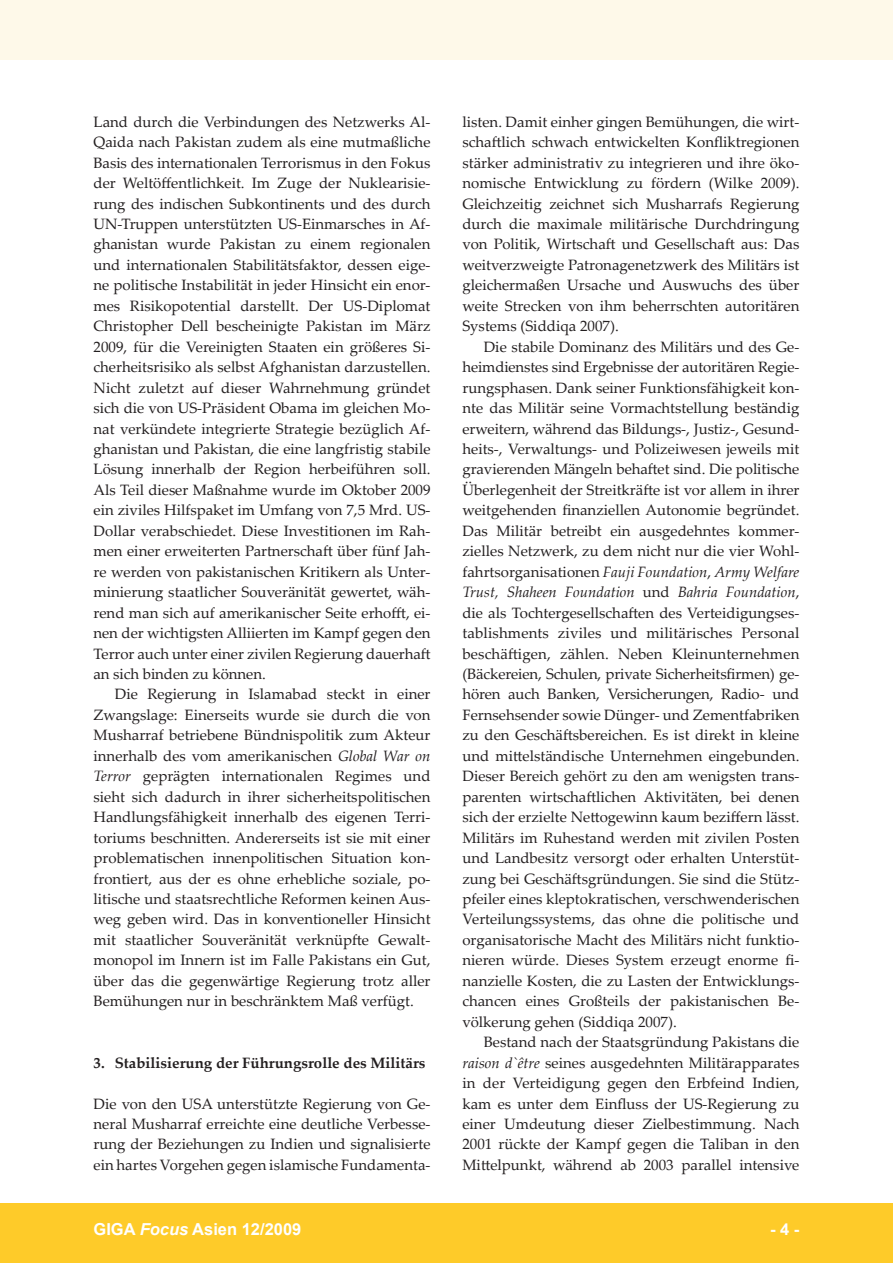
<style>
.page{position:relative;width:893px;height:1263px;background:#fff}
.page>*{position:absolute;margin:0;border:0;box-sizing:border-box;transform-origin:0 0}
.t1{font:700 16.5px "Arial";color:#fff}
.t2{font:15px/20.4px "Palatino Linotype";color:#231f20;text-align:justify}
.t3{font:700 15px "Palatino Linotype";color:#231f20}
.s1{font-style:italic}
</style>
<div class="page">
<div style="left:0;top:1203px;width:893px;height:60px;background:#fecb29"></div>
<div style="left:0;top:1px;width:893px;height:59px;background:#fef9e9"></div>
<p class="t2" style="left:94px;top:111px;width:338px">Land durch die Verbindungen des Netzwerks Al-Qaida nach Pakistan zudem als eine mutmaßliche Basis des internationalen Terrorismus in den Fo-kus der Weltöffentlichkeit. Im Zuge der Nukleari-sie&shy;rung des indischen Subkontinents und des durch UN-Truppen unterstützten US-Einmarsches in Af&shy;gha-nis-tan wurde Pa-kistan zu einem re-gionalen und in-ter-nationalen Sta-bilitätsfaktor, dessen eige&shy;ne po-li-tische In-stabilität in jeder Hin-sicht ein enor&shy;mes Ri-siko-potential dar-stellt. Der US-Dip-lomat Chris-topher Dell be-scheinigte Pa-kistan im März 2009, für die Ver-einigten Staaten ein größeres Si&shy;cher-heitsrisiko als selbst Afghanistan darzustellen.<br>Nicht zuletzt auf dieser Wahr-nehmung gründet sich die von US-Präsident Obama im gleichen Mo&shy;nat ver-kündete integrierte Stra-tegie bezüglich Af&shy;gha-nistan und Pakistan, die eine lang-fristig stabile Lö-sung inner-halb der Re-gion her-beiführen soll.<br>Als Teil dieser Maß-nahme wurde im Ok-tober 2009 ein ziviles Hilfs-paket im Um-fang von 7,5 Mrd. US-Dollar verabschiedet. Diese In-vestitionen im Rah&shy;men einer erweiterten Part-ner-schaft über fünf Jah&shy;re werden von pakistanischen Kritikern als Un-ter&shy;minierung staatlicher Sou-veränität ge-wertet, wäh&shy;rend man sich auf a-meri-kanischer Seite erhofft, ei&shy;nen der wichtigsten Alliierten im Kampf gegen den Ter-ror auch unter einer zi-vilen Re-gierung dauer-haft an sich binden zu können.</p>
<p class="t2" style="left:94px;top:684px;width:338px;text-indent:21px">Die Regierung in Islamabad steckt in einer Zwangs-lage: Einerseits wurde sie durch die von Mu-sharraf be-triebene Bündnispolitik zum Ak-teur in-ner-halb des vom a-meri-kanischen <span class="s1">Global War on Terror</span> ge-prägten inter-nationalen Re-gimes und sieht sich da-durch in ihrer si-cherheitspolitischen Han-dlungsfähigkeit innerhalb des eigenen Ter-ri&shy;to-riums beschnitten. Andererseits ist sie mit einer pro-blematischen innenpolitischen Situation kon&shy;frontiert, aus der es ohne erhebliche soziale, po&shy;litische und staatsrechtliche Reformen keinen Aus&shy;weg geben wird. Das in konventioneller Hin-sicht mit staatlicher Souveränität verknüpfte Ge-walt&shy;mo-nopol im Innern ist im Falle Pakistans ein Gut, über das die gegenwärtige Regierung trotz aller Bemühungen nur in beschränktem Maß verfügt.</p>
<p class="t3" style="left:94px;top:1052px;width:334px">3. Stabilisierung der Führungsrolle des Militärs</p>
<p class="t2" style="left:94px;top:1093px;width:338px">Die von den USA unterstützte Regierung von Ge&shy;ne-ral Musharraf erreichte eine deutliche Ver-bes-se&shy;rung der Be-ziehungen zu Indien und signalisierte ein hartes Vor-gehen gegen islamische Fun-damen-ta-</p>
<p class="t2" style="left:462px;top:111px;width:338px">listen. Damit einher gingen Bemühungen, die wirt&shy;schaftlich schwach entwickelten Konfliktregionen stärker administrativ zu integrieren und ihre öko&shy;nomische Entwicklung zu fördern (Wilke 2009).<br>Gleich-zeitig zeichnet sich Musharrafs Regierung durch die maximale militärische Durchdringung von Politik, Wirtschaft und Gesellschaft aus: Das weit-verzweigte Patronagenetzwerk des Militärs ist glei-chermaßen Ursache und Auswuchs des über wei-te Strecken von ihm beherrschten autoritären Sys-tems (Siddiqa 2007).</p>
<p class="t2" style="left:462px;top:336px;width:338px;text-indent:21px">Die stabile Dominanz des Militärs und des Ge&shy;heim-dienstes sind Ergebnisse der autoritären Re-gie&shy;rungsphasen. Dank seiner Funktionsfähigkeit kon&shy;nte das Militär seine Vormachtstellung beständig er-weitern, während das Bildungs-, Justiz-, Ge-sund&shy;heits-, Verwaltungs- und Polizeiwesen jeweils mit gra-vierenden Mängeln behaftet sind. Die politische Überlegenheit der Streitkräfte ist vor allem in ihrer weitgehenden finanziellen Autonomie be-grün-det.<br>Das Militär betreibt ein ausgedehntes kom-mer&shy;ziel-les Netzwerk, zu dem nicht nur die vier Wohl&shy;fahrts-organisationen <span class="s1">Fauji Foundation</span>, <span class="s1">Army Welfare Trust, Shaheen Foundation</span> und <span class="s1">Bahria Foundation</span>, die als Toch-tergesellschaften des Verteidigungses&shy;ta-blish-ments ziviles und militärisches Personal be- schäf-tigen, zählen. Neben Klein-unternehmen (Bä-cke-reien, Schulen, private Sicherheitsfirmen) ge&shy;hören auch Banken, Versicherungen, Radio- und Fern-sehsen-der sowie Dünger- und Ze-ment-fa-bri-ken zu den Ge-schäfts-bereichen. Es ist direkt in klei-ne und mit-telständische Un-ter-nehmen ein-ge-bun-den.<br>Die-ser Be-reich gehört zu den am wenigsten trans&shy;parenten wirt-schaftlichen Ak-tivitäten, bei denen sich der er-zielte Net-togewinn kaum be-zif-fern lässt.<br>Mi-litärs im Ru-hestand werden mit zi-vilen Pos-ten und Land-besitz versorgt oder erhalten Un-ter-stüt&shy;zung bei Ge-schäftsgründungen. Sie sind die Stütz&shy;pfeiler eines klep-tokratischen, ver-schwen-derischen Ver-tei-lungssystems, das ohne die politische und or-ga-nisatorische Macht des Mi-litärs nicht funktio&shy;nieren würde. Dieses Sys-tem erzeugt enorme fi&shy;nanzielle Kosten, die zu Lasten der Ent-wicklungs&shy;chancen eines Großteils der pakistanischen Be&shy;völkerung gehen (Siddiqa 2007).</p>
<p class="t2" style="left:462px;top:1031px;width:338px;text-indent:21px">Bestand nach der Staatsgründung Pakistans die <span class="s1">raison d`être</span> seines ausgedehnten Militärapparates in der Verteidigung gegen den Erbfeind Indien, kam es unter dem Einfluss der US-Regierung zu einer Umdeutung dieser Zielbestimmung. Nach 2001 rückte der Kampf gegen die Taliban in den Mittelpunkt, während ab 2003 parallel intensive</p>
<p class="t1" style="left:94px;top:1218px;width:209px">GIGA <span class="s1">Focus</span> Asien 12/2009</p>
<p class="t1" style="left:770px;top:1218px;width:31px">- -</p>
</div>
